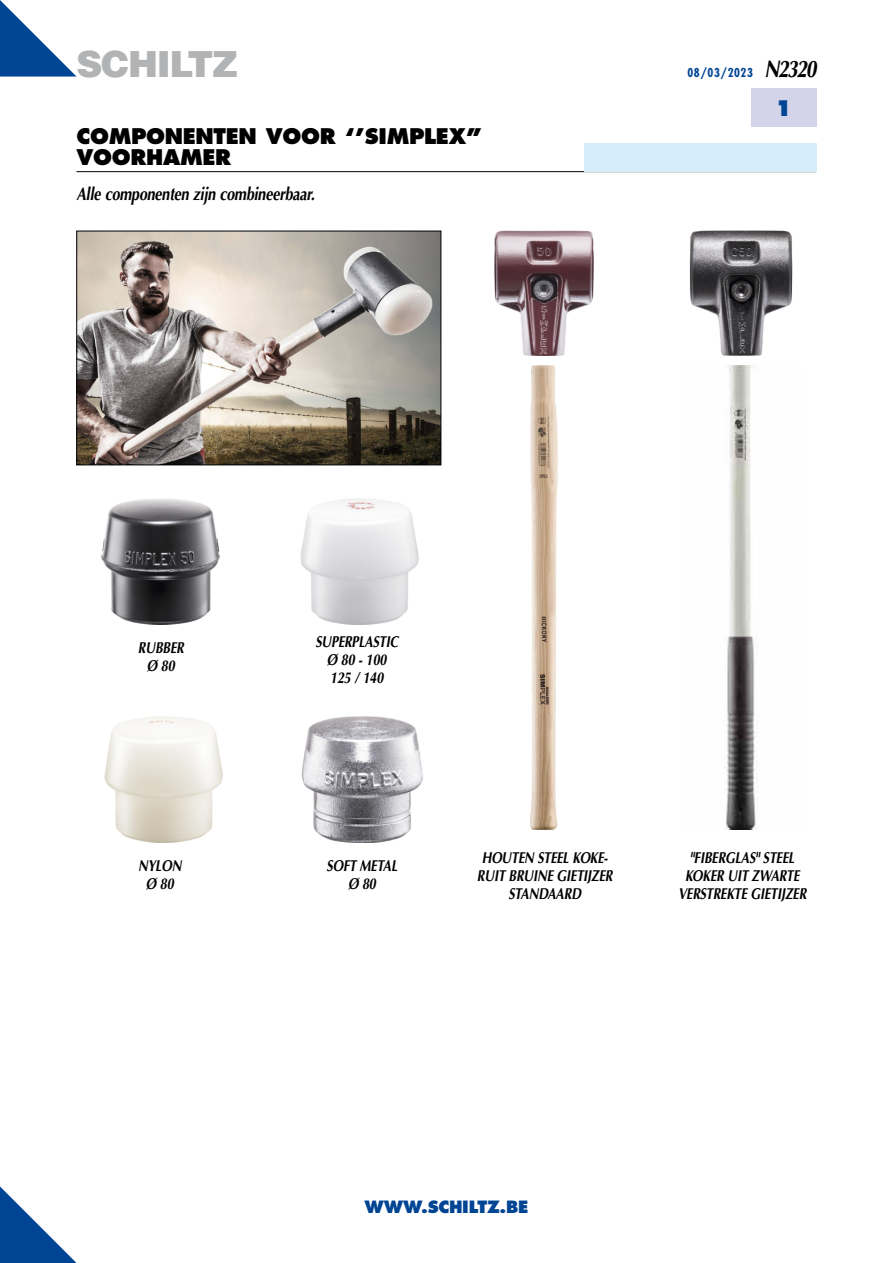
<style>
.page{position:relative;width:893px;height:1263px;background:#fff}
.page>*{position:absolute;margin:0;border:0;box-sizing:border-box;transform-origin:0 0}
.t1{font:900 36px "Helvetica";letter-spacing:-.035em;color:#b1b3b4}
.t2{font:800 21px/21px "Futura";letter-spacing:-.015em;color:#000}
.t3{font:800 21px "Futura";color:#004494}
.t4{font:italic 700 18px "Optima";letter-spacing:-.015em;color:#000;scale:.8 1}
.t5{font:800 16.5px "Futura";letter-spacing:-.015em;color:#004494}
.t6{font:italic 700 15.75px/18px "Optima";letter-spacing:-.015em;color:#000;text-align:center;scale:.8 1}
.t7{font:700 condensed 12px "Futura";letter-spacing:.05em;color:#004494}
.s1{font-family:"Optima";font-style:italic;font-stretch:normal;font-size:24px;color:#000}
</style>
<div class="page">
<svg style="left:0;top:1186px;width:77px;height:77px"></svg>
<hr style="left:77px;top:171px;width:739px;height:1px;background:#000">
<div style="left:751px;top:89px;width:65px;height:38px;background:#d3d4e9"></div>
<svg style="left:0;top:0;width:77px;height:77px"></svg>
<div style="left:584px;top:143px;width:232px;height:28px;background:#d5edfa"></div>
<img style="left:494px;top:231px;width:100px;height:125px">
<img style="left:689px;top:231px;width:104px;height:125px">
<img style="left:101px;top:498px;width:119px;height:126px">
<img style="left:104px;top:716px;width:119px;height:126px">
<img style="left:300px;top:498px;width:119px;height:126px">
<img style="left:301px;top:716px;width:122px;height:126px">
<img style="left:724px;top:366px;width:34px;height:464px">
<img style="left:530px;top:366px;width:28px;height:464px">
<img style="left:79px;top:233px;width:360px;height:230px">
<div style="left:77px;top:231px;width:364px;height:234px;border:1px solid #000"></div>
<h1 class="t1" style="left:77px;top:40px;width:163px">SCHILTZ</h1>
<h2 class="t2" style="left:77px;top:125px;width:407px">COMPONENTEN VOOR ‘’SIMPLEX’’<br>VOORHAMER</h2>
<p class="t4" style="left:77px;top:184px;width:299px">Alle componenten zijn combineerbaar.</p>
<p class="t6" style="left:138px;top:639px;width:59px">RUBBER<br>Ø 80</p>
<p class="t6" style="left:315px;top:632px;width:105px">SUPERPLASTIC<br>Ø 80 - 100<br>125 / 140</p>
<p class="t7" style="left:687px;top:65px;width:130px">08/03/2023 <span class="s1">N2320</span></p>
<h2 class="t3" style="left:775px;top:95px;width:19px">1</h2>
<p class="t6" style="left:138px;top:857px;width:56px">NYLON<br>Ø 80</p>
<p class="t6" style="left:327px;top:857px;width:90px">SOFT METAL<br>Ø 80</p>
<p class="t6" style="left:477px;top:848px;width:171px">HOUTEN STEEL KOKE-<br>RUIT BRUINE GIETIJZER<br>STANDAARD</p>
<p class="t6" style="left:678px;top:848px;width:162px">"FIBERGLAS" STEEL<br>KOKER UIT ZWARTE<br>VERSTREKTE GIETIJZER</p>
<p class="t5" style="left:365px;top:1197px;width:165px">WWW.SCHILTZ.BE</p>
</div>
